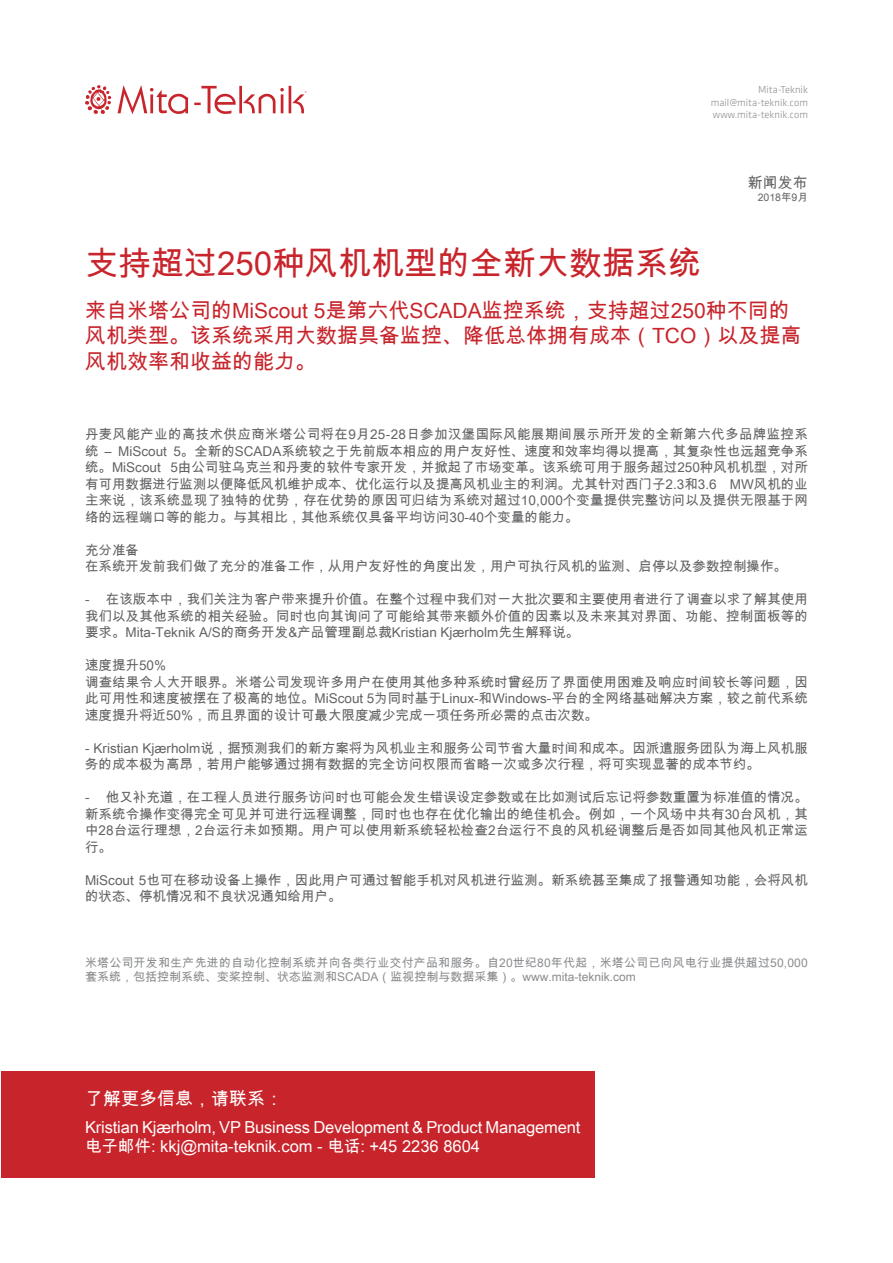
<style>
.page{position:relative;width:893px;height:1263px;background:#fff}
.page>*{position:absolute;margin:0;border:0;box-sizing:border-box;transform-origin:0 0}
.t1{font:33px "Arial Unicode MS";color:#c8242b}
.t2{font:21px/25.2px "Arial Unicode MS";color:#c8242b}
.t3{font:18px "Arial Unicode MS";color:#fff}
.t4{font:16.5px "Arial Unicode MS";letter-spacing:-.01em;color:#fff}
.t5{font:15px "Arial Unicode MS";color:#636366}
.t6{font:13.5px/16.5px "Arial Unicode MS";color:#636366;text-align:justify}
.t7{font:12px/14.4px "Arial Unicode MS";letter-spacing:.015em;color:#8a8c8f}
.t8{font:300 10.5px "Klavika Basic";color:#8a8c8f}
.t9{font:10.5px "Arial Unicode MS";color:#636366}
</style>
<div class="page">
<div style="left:1px;top:1071px;width:593px;height:107px;background:#c8242b"></div>
<svg style="left:85px;top:85px;width:26px;height:29px"></svg>
<svg style="left:118px;top:85px;width:70px;height:29px"></svg>
<svg style="left:194px;top:86px;width:112px;height:28px"></svg>
<p class="t8" style="left:758px;top:83px;width:51px">Mita-Teknik</p>
<p class="t8" style="left:711px;top:96px;width:99px">mail@mita-teknik.com</p>
<p class="t8" style="left:713px;top:108px;width:96px">www.mita-teknik.com</p>
<p class="t5" style="left:748px;top:172px;width:61px">新闻发布</p>
<p class="t9" style="left:758px;top:189px;width:52px">2018年9月</p>
<p class="t1" style="left:85px;top:239px;width:618px">支持超过250种风机机型的全新大数据系统</p>
<p class="t2" style="left:85px;top:298px;width:718px">来自米塔公司的MiScout 5是第六代SCADA监控系统，支持超过250种不同的风机类型。该系统采用大数据具备监控、降低总体拥有成本（TCO）以及提高风机效率和收益的能力。</p>
<p class="t6" style="left:85px;top:426px;width:724px">丹麦风能产业的高技术供应商米塔公司将在9月25-28日参加汉堡国际风能展期间展示所开发的全新第六代多品牌监控系统 – MiScout 5。全新的SCADA系统较之于先前版本相应的用户友好性、速度和效率均得以提高，其复杂性也远超竞争系统。MiScout 5由公司驻乌克兰和丹麦的软件专家开发，并掀起了市场变革。该系统可用于服务超过250种风机机型，对所有可用数据进行监测以便降低风机维护成本、优化运行以及提高风机业主的利润。尤其针对西门子2.3和3.6 MW风机的业主来说，该系统显现了独特的优势，存在优势的原因可归结为系统对超过10,000个变量提供完整访问以及提供无限基于网络的远程端口等的能力。与其相比，其他系统仅具备平均访问30-40个变量的能力。</p>
<p class="t6" style="left:85px;top:541px;width:55px">充分准备</p>
<p class="t6" style="left:85px;top:558px;width:703px">在系统开发前我们做了充分的准备工作，从用户友好性的角度出发，用户可执行风机的监测、启停以及参数控制操作。</p>
<p class="t6" style="left:85px;top:591px;width:724px">- 在该版本中，我们关注为客户带来提升价值。在整个过程中我们对一大批次要和主要使用者进行了调查以求了解其使用我们以及其他系统的相关经验。同时也向其询问了可能给其带来额外价值的因素以及未来其对界面、功能、控制面板等的要求。Mita-Teknik A/S的商务开发&amp;产品管理副总裁Kristian Kjærholm先生解释说。</p>
<p class="t6" style="left:85px;top:657px;width:83px">速度提升50%</p>
<p class="t6" style="left:85px;top:673px;width:724px">调查结果令人大开眼界。米塔公司发现许多用户在使用其他多种系统时曾经历了界面使用困难及响应时间较长等问题，因此可用性和速度被摆在了极高的地位。MiScout 5为同时基于Linux-和Windows-平台的全网络基础解决方案，较之前代系统速度提升将近50%，而且界面的设计可最大限度减少完成一项任务所必需的点击次数。</p>
<p class="t6" style="left:85px;top:739px;width:724px">- Kristian Kjærholm说，据预测我们的新方案将为风机业主和服务公司节省大量时间和成本。因派遣服务团队为海上风机服务的成本极为高昂，若用户能够通过拥有数据的完全访问权限而省略一次或多次行程，将可实现显著的成本节约。</p>
<p class="t6" style="left:85px;top:789px;width:724px">- 他又补充道，在工程人员进行服务访问时也可能会发生错误设定参数或在比如测试后忘记将参数重置为标准值的情况。新系统令操作变得完全可见并可进行远程调整，同时也也存在优化输出的绝佳机会。例如，一个风场中共有30台风机，其中28台运行理想，2台运行未如预期。用户可以使用新系统轻松检查2台运行不良的风机经调整后是否如同其他风机正常运行。</p>
<p class="t6" style="left:85px;top:871px;width:724px">MiScout 5也可在移动设备上操作，因此用户可通过智能手机对风机进行监测。新系统甚至集成了报警通知功能，会将风机的状态、停机情况和不良状况通知给用户。</p>
<p class="t7" style="left:85px;top:955px;width:724px">米塔公司开发和生产先进的自动化控制系统并向各类行业交付产品和服务。自20世纪80年代起，米塔公司已向风电行业提供超过50,000套系统，包括控制系统、变桨控制、状态监测和SCADA（监视控制与数据采集）。www.mita-teknik.com</p>
<p class="t3" style="left:85px;top:1086px;width:199px">了解更多信息，请联系：</p>
<p class="t4" style="left:85px;top:1115px;width:497px">Kristian Kjærholm, VP Business Development &amp; Product Management</p>
<p class="t4" style="left:85px;top:1135px;width:396px">电子邮件: kkj@mita-teknik.com - 电话: +45 2236 8604</p>
</div>
